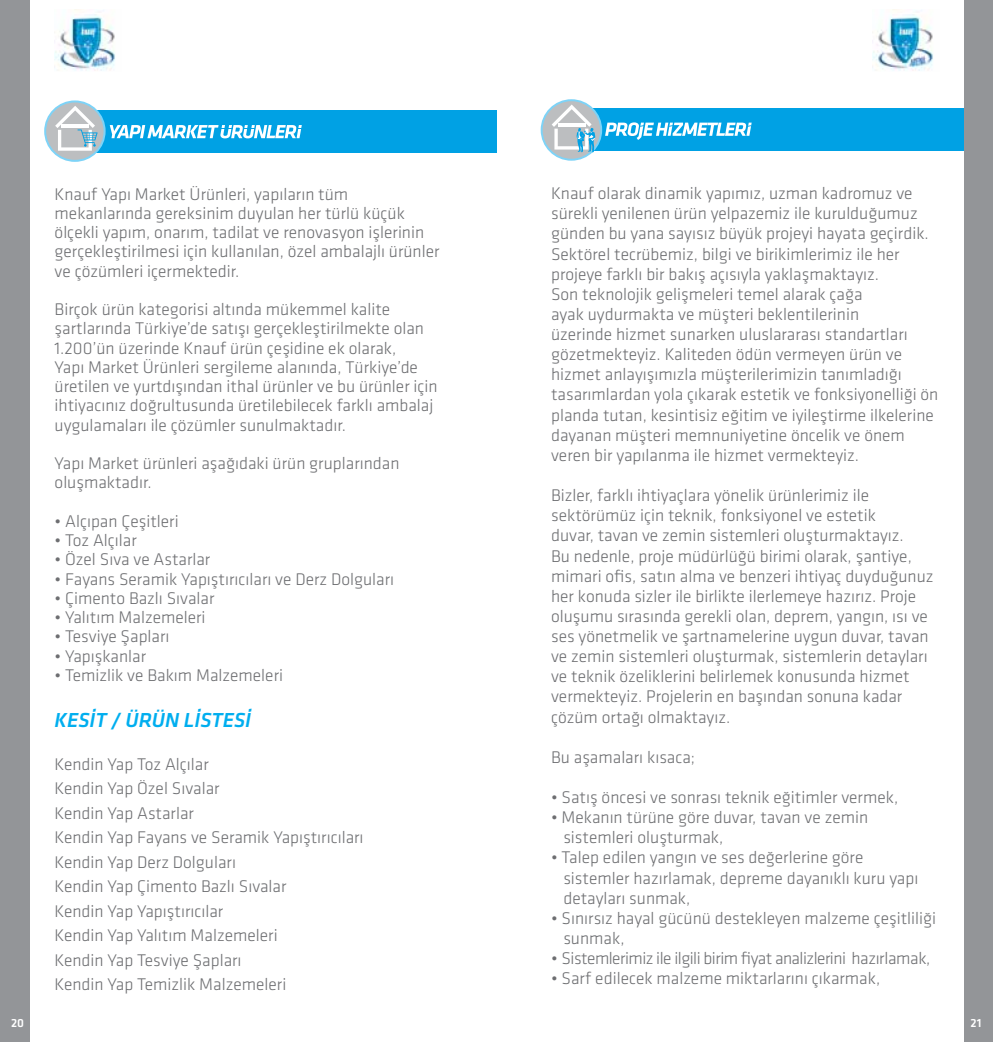
<style>
.page{position:relative;width:993px;height:1042px;background:#fff}
.page>*{position:absolute;margin:0;border:0;box-sizing:border-box;transform-origin:0 0}
.t1{font:italic 500 21px "Klavika";color:#00aeef}
.t2{font:300 17.5px/20.1px "Klavika";color:#6d6e71}
.t3{font:300 17.5px "Klavika";letter-spacing:-.03em;color:#6d6e71}
.t4{font:500 12.25px "Klavika";color:#fff}
</style>
<div class="page">
<div style="left:0;top:0;width:30px;height:1042px;background:#939598"></div>
<img style="left:55px;top:10px;width:60px;height:61px">
<img style="left:872px;top:10px;width:61px;height:61px">
<div style="left:79px;top:110px;width:417px;height:42px;background:#00a1e4"></div>
<svg style="left:44px;top:100px;width:259px;height:62px"></svg>
<div style="left:575px;top:109px;width:417px;height:42px;background:#00a1e4"></div>
<svg style="left:540px;top:99px;width:211px;height:62px"></svg>
<div style="left:964px;top:0;width:28px;height:1042px;background:#939598"></div>
<p class="t4" style="left:11px;top:1016px;width:15px">20</p>
<p class="t2" style="left:55px;top:184px;width:386px;line-height:19.2px">Knauf Yapı Market Ürünleri, yapıların tüm mekanlarında gereksinim duyulan her türlü küçük ölçekli yapım, onarım, tadilat ve renovasyon işlerinin gerçekleştirilmesi için kullanılan, özel ambalajlı ürünler ve çözümleri içermektedir.</p>
<p class="t2" style="left:55px;top:300px;width:384px;line-height:19.2px">Birçok ürün kategorisi altında mükemmel kalite şartlarında Türkiye’de satışı gerçekleştirilmekte olan 1.200’ün üzerinde Knauf ürün çeşidine ek olarak,<br>Yapı Market Ürünleri sergileme alanında, Türkiye’de üretilen ve yurtdışından ithal ürünler ve bu ürünler için ihtiyacınız doğrultusunda üretilebilecek farklı ambalaj uygulamaları ile çözümler sunulmaktadır.</p>
<p class="t2" style="left:55px;top:454px;width:346px;line-height:19.2px">Yapı Market ürünleri aşağıdaki ürün gruplarından oluşmaktadır.</p>
<p class="t2" style="left:55px;top:511px;width:126px">• Alçıpan Çeşitleri</p>
<p class="t2" style="left:55px;top:530px;width:84px">• Toz Alçılar</p>
<p class="t2" style="left:55px;top:550px;width:157px">• Özel Sıva ve Astarlar</p>
<p class="t2" style="left:55px;top:569px;width:341px">• Fayans Seramik Yapıştırıcıları ve Derz Dolguları</p>
<p class="t2" style="left:55px;top:588px;width:161px">• Çimento Bazlı Sıvalar</p>
<p class="t2" style="left:55px;top:607px;width:152px">• Yalıtım Malzemeleri</p>
<p class="t2" style="left:55px;top:627px;width:116px">• Tesviye Şapları</p>
<p class="t2" style="left:55px;top:646px;width:93px">• Yapışkanlar</p>
<p class="t2" style="left:55px;top:665px;width:230px">• Temizlik ve Bakım Malzemeleri</p>
<p class="t1" style="left:55px;top:708px;width:198px">KESİT / ÜRÜN LİSTESİ</p>
<p class="t2" style="left:55px;top:752px;width:310px;line-height:24.5px">Kendin Yap Toz Alçılar<br>Kendin Yap Özel Sıvalar<br>Kendin Yap Astarlar<br>Kendin Yap Fayans ve Seramik Yapıştırıcıları<br>Kendin Yap Derz Dolguları<br>Kendin Yap Çimento Bazlı Sıvalar<br>Kendin Yap Yapıştırıcılar<br>Kendin Yap Yalıtım Malzemeleri<br>Kendin Yap Tesviye Şapları<br>Kendin Yap Temizlik Malzemeleri</p>
<p class="t2" style="left:551px;top:184px;width:388px">Knauf olarak dinamik yapımız, uzman kadromuz ve sürekli yenilenen ürün yelpazemiz ile kurulduğumuz günden bu yana sayısız büyük projeyi hayata geçirdik.<br>Sektörel tecrübemiz, bilgi ve birikimlerimiz ile her projeye farklı bir bakış açısıyla yaklaşmaktayız.<br>Son teknolojik gelişmeleri temel alarak çağa<br>ayak uydurmakta ve müşteri beklentilerinin<br>üzerinde hizmet sunarken uluslararası standartları gözetmekteyiz. Kaliteden ödün vermeyen ürün ve hizmet anlayışımızla müşterilerimizin tanımladığı tasarımlardan yola çıkarak estetik ve fonksiyonelliği ön planda tutan, kesintisiz eğitim ve iyileştirme ilkelerine dayanan müşteri memnuniyetine öncelik ve önem veren bir yapılanma ile hizmet vermekteyiz.</p>
<p class="t2" style="left:551px;top:485px;width:384px">Bizler, farklı ihtiyaçlara yönelik ürünlerimiz ile sektörümüz için teknik, fonksiyonel ve estetik<br>duvar, tavan ve zemin sistemleri oluşturmaktayız.<br>Bu nedenle, proje müdürlüğü birimi olarak, şantiye, mimari ofis, satın alma ve benzeri ihtiyaç duyduğunuz her konuda sizler ile birlikte ilerlemeye hazırız. Proje oluşumu sırasında gerekli olan, deprem, yangın, ısı ve ses yönetmelik ve şartnamelerine uygun duvar, tavan ve zemin sistemleri oluşturmak, sistemlerin detayları ve teknik özeliklerini belirlemek konusunda hizmet vermekteyiz. Projelerin en başından sonuna kadar çözüm ortağı olmaktayız.</p>
<p class="t2" style="left:551px;top:747px;width:145px">Bu aşamaları kısaca;</p>
<p class="t2" style="left:551px;top:787px;width:348px">• Satış öncesi ve sonrası teknik eğitimler vermek,</p>
<p class="t2" style="left:563px;top:807px;width:306px;text-indent:-12px">• Mekanın türüne göre duvar, tavan ve zemin sistemleri oluşturmak,</p>
<p class="t2" style="left:563px;top:848px;width:356px;text-indent:-12px">• Talep edilen yangın ve ses değerlerine göre sistemler hazırlamak, depreme dayanıklı kuru yapı detayları sunmak,</p>
<p class="t2" style="left:563px;top:908px;width:374px;text-indent:-12px">• Sınırsız hayal gücünü destekleyen malzeme çeşitliliği sunmak,</p>
<p class="t3" style="left:551px;top:949px;width:381px">• Sistemlerimiz ile ilgili birim fiyat analizlerini hazırlamak,</p>
<p class="t2" style="left:551px;top:968px;width:330px">• Sarf edilecek malzeme miktarlarını çıkarmak,</p>
<p class="t4" style="left:970px;top:1016px;width:12px">21</p>
</div>
